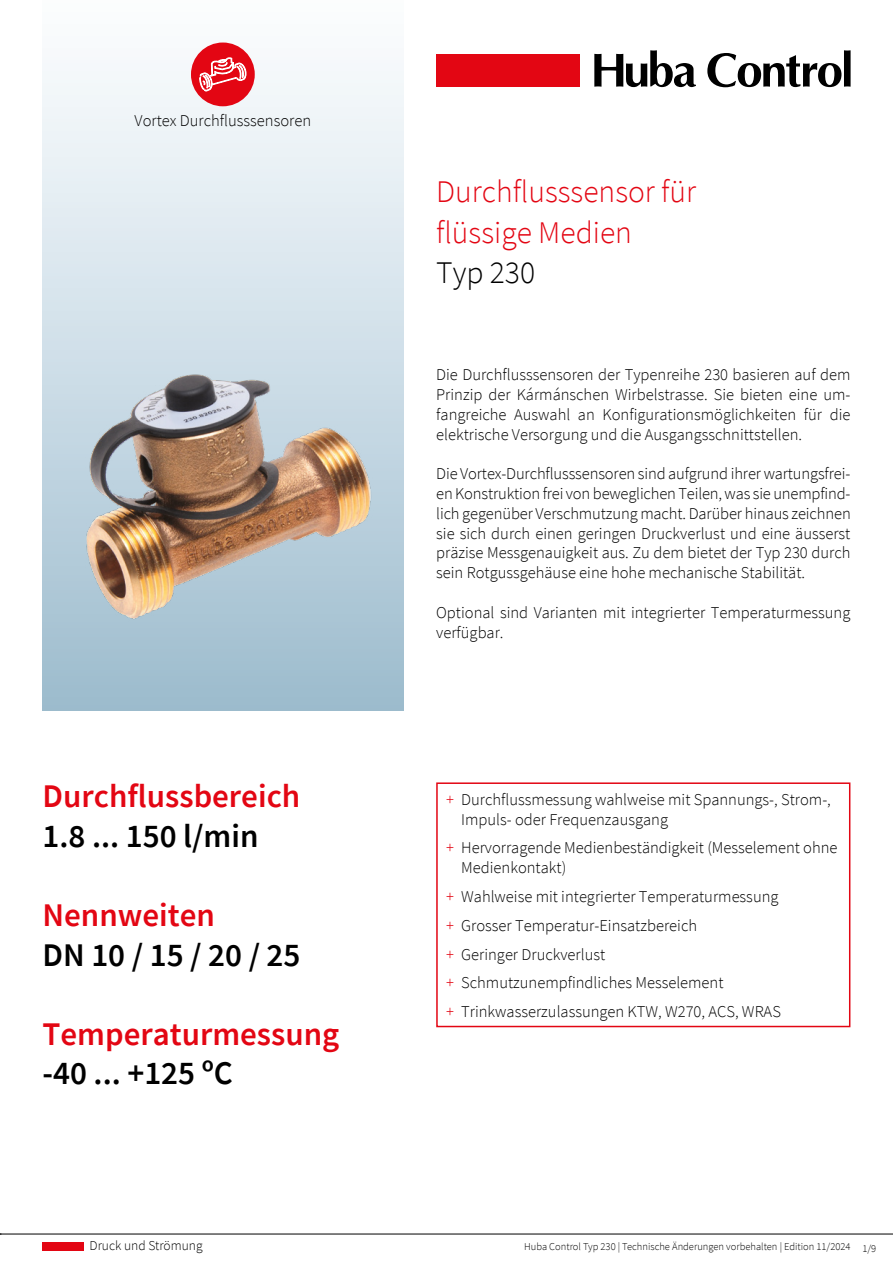
<style>
.page{position:relative;width:893px;height:1263px;background:#fff}
.page>*{position:absolute;margin:0;border:0;box-sizing:border-box;transform-origin:0 0}
.t1{font:600 33px "Source Sans Pro";color:#e30613}
.t2{font:600 33px "Source Sans Pro";color:#000}
.t3{font:300 31.5px/40.5px "Source Sans Pro";color:#e30613}
.t4{font:300 31.5px "Source Sans Pro";color:#000}
.t5{font:300 16.5px/19.8px "Source Sans Pro";color:#000}
.t6{font:300 13.5px "Source Sans Pro";color:#000}
.t7{font:300 10.5px "Source Sans Pro";color:#000}
.s1{color:#e30613}
</style>
<div class="page">
<hr style="left:0;top:1234px;width:893px;height:1px;background:#000">
<div style="left:43px;top:1241px;width:41px;height:9px;background:#e30613"></div>
<div style="left:436px;top:54px;width:144px;height:33px;background:#e30613"></div>
<svg style="left:594px;top:50px;width:102px;height:37px"></svg>
<svg style="left:707px;top:50px;width:144px;height:37px"></svg>
<svg style="left:43px;top:42px;width:360px;height:669px"></svg>
<img style="left:42px;top:270px;width:361px;height:415px">
<svg style="left:436px;top:782px;width:415px;height:246px"></svg>
<div style="left:191px;top:43px;width:64px;height:63px;background:#e30613;border-radius:50%"></div>
<svg style="left:199px;top:57px;width:47px;height:34px"></svg>
<p class="t5" style="left:135px;top:110px;width:178px">Vortex Durchflusssensoren</p>
<h1 class="t1" style="left:43px;top:774px;width:259px">Durchflussbereich</h1>
<h1 class="t2" style="left:43px;top:814px;width:217px">1.8 ... 150 l/min</h1>
<h1 class="t1" style="left:43px;top:893px;width:174px">Nennweiten</h1>
<h1 class="t2" style="left:43px;top:933px;width:259px">DN 10 / 15 / 20 / 25</h1>
<h1 class="t1" style="left:43px;top:1012px;width:298px">Temperaturmessung</h1>
<h1 class="t2" style="left:43px;top:1052px;width:192px">-40 ... +125 ºC</h1>
<h2 class="t3" style="left:436px;top:172px;width:261px">Durchflusssensor für flüssige Medien</h2>
<h2 class="t4" style="left:436px;top:253px;width:100px">Typ 230</h2>
<p class="t5" style="left:436px;top:365px;width:416px;text-align:justify">Die Durchflusssensoren der Typenreihe 230 basieren auf dem Prinzip der Kármánschen Wirbelstrasse. Sie bieten eine um&shy;fangreiche Auswahl an Konfigurationsmöglichkeiten für die elektrische Versorgung und die Ausgangsschnittstellen.</p>
<p class="t5" style="left:436px;top:464px;width:416px;text-align:justify">Die Vortex-Durchflusssensoren sind aufgrund ihrer wartungsfrei&shy;en Konstruktion frei von beweglichen Teilen, was sie unempfind&shy;lich gegenüber Verschmutzung macht. Darüber hinaus zeichnen sie sich durch einen geringen Druckverlust und eine äusserst präzise Messgenauigkeit aus. Zu dem bietet der Typ 230 durch sein Rotgussgehäuse eine hohe mechanische Stabilität.</p>
<p class="t5" style="left:436px;top:602px;width:416px">Optional sind Varianten mit integrierter Temperaturmessung verfügbar.</p>
<p class="t5" style="left:461px;top:789px;width:371px;text-indent:-15px"><span class="s1">+</span> Durchflussmessung wahlweise mit Spannungs-, Strom-,<br>Impuls- oder Frequenzausgang</p>
<p class="t5" style="left:461px;top:838px;width:378px;text-indent:-15px"><span class="s1">+</span> Hervorragende Medienbeständigkeit (Messelement ohne<br>Medienkontakt)</p>
<p class="t5" style="left:446px;top:882px;width:336px;line-height:28.8px"><span class="s1">+</span> Wahlweise mit integrierter Temperaturmessung <span class="s1">+</span> Grosser Temperatur-Einsatzbereich<br><span class="s1">+</span> Geringer Druckverlust<br><span class="s1">+</span> Schmutzunempfindliches Messelement<br><span class="s1">+</span> Trinkwasserzulassungen KTW, W270, ACS, WRAS</p>
<p class="t6" style="left:90px;top:1238px;width:115px">Druck und Strömung</p>
<p class="t7" style="left:524px;top:1240px;width:354px">Huba Control Typ 230 | Technische Änderungen vorbehalten | Edition 11/2024 1/9</p>
</div>
